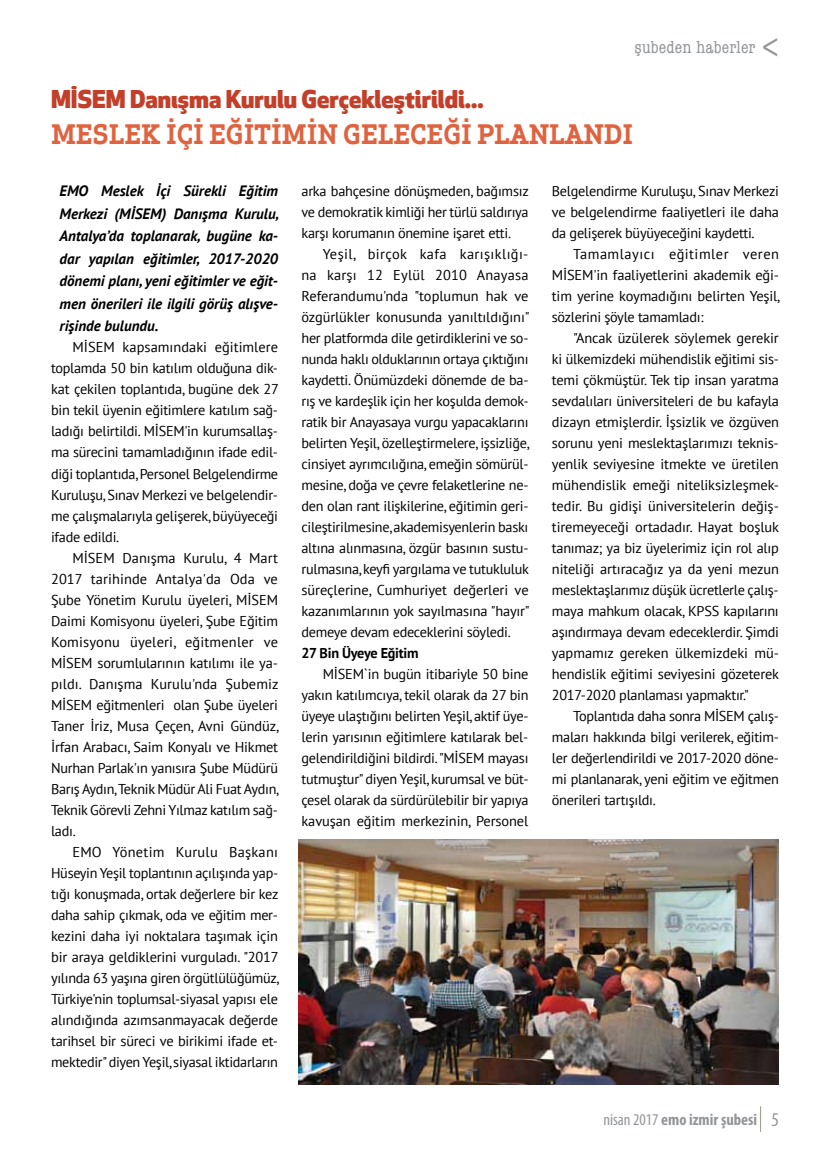
<style>
.page{position:relative;width:830px;height:1170px;background:#fff}
.page>*{position:absolute;margin:0;border:0;box-sizing:border-box;transform-origin:0 0}
.t1{font:700 26.25px "Apex Serif";color:#df633f}
.t2{font:800 24px "Apex New";color:#c23f2a}
.t3{font:condensed 18px "American Typewriter";letter-spacing:.01em;color:#939598}
.t4{font:700 condensed 16.5px "Myriad Pro";color:#939598}
.t5{font:italic 700 15px/22.5px "PT Sans";color:#000;text-align:justify}
.t6{font:14.25px/21px "PT Sans";letter-spacing:-.02em;color:#000;text-align:justify}
.t7{font:700 14.25px "PT Sans";letter-spacing:-.02em;color:#000}
.s1{font-weight:400}
.s2{font-weight:400;font-size:19.5px}
</style>
<div class="page">
<img style="left:298px;top:839px;width:480px;height:245px">
<p class="t3" style="left:634px;top:33px;width:123px">şubeden haberler</p>
<h2 class="t2" style="left:51px;top:82px;width:434px">MİSEM Danışma Kurulu Gerçekleştirildi...</h2>
<h1 class="t1" style="left:51px;top:118px;width:583px">MESLEK İÇİ EĞİTİMİN GELECEĞİ PLANLANDI</h1>
<p class="t5" style="left:60px;top:179px;width:221px">EMO Meslek İçi Sürekli Eğitim Merkezi (MİSEM) Danışma Kurulu, Antalya’da toplanarak, bugüne ka&shy;dar yapılan eğitimler, 2017-2020 dönemi planı, yeni eğitimler ve eğit&shy;men önerileri ile ilgili görüş alışve&shy;rişinde bulundu.</p>
<p class="t6" style="left:51px;top:336px;width:229px;text-indent:21px">MİSEM kapsamındaki eğitimlere toplamda 50 bin katılım olduğuna dik&shy;kat çekilen toplantıda, bugüne dek 27 bin tekil üyenin eğitimlere katılım sağ&shy;ladığı belirtildi. MİSEM'in kurumsallaş&shy;ma sürecini tamamladığının ifade edil&shy;diği toplantıda, Personel Belgelendirme Kuruluşu, Sınav Merkezi ve belgelendir&shy;me çalışmalarıyla gelişerek, büyüyeceği ifade edildi.</p>
<p class="t6" style="left:51px;top:546px;width:229px;text-indent:21px">MİSEM Danışma Kurulu, 4 Mart 2017 tarihinde Antalya'da Oda ve Şube Yönetim Kurulu üyeleri, MİSEM Daimi Komisyonu üyeleri, Şube Eğitim Komisyonu üyeleri, eğitmenler ve MİSEM sorumlularının katılımı ile ya&shy;pıldı. Danışma Kurulu'nda Şubemiz MİSEM eğitmenleri olan Şube üyeleri Taner İriz, Musa Çeçen, Avni Gündüz, İrfan Arabacı, Saim Konyalı ve Hikmet Nurhan Parlak'ın yanısıra Şube Müdürü Barış Aydın, Teknik Müdür Ali Fuat Aydın, Teknik Görevli Zehni Yılmaz katılım sağ&shy;ladı.</p>
<p class="t6" style="left:51px;top:840px;width:230px;text-indent:21px">EMO Yönetim Kurulu Başkanı Hüseyin Yeşil toplantının açılışında yap&shy;tığı konuşmada, ortak değerlere bir kez daha sahip çıkmak, oda ve eğitim mer&shy;kezini daha iyi noktalara taşımak için bir araya geldiklerini vurguladı. "2017 yılında 63 yaşına giren örgütlülüğümüz, Türkiye'nin toplumsal-siyasal yapısı ele alındığında azımsanmayacak değerde tarihsel bir süreci ve birikimi ifade et&shy;mektedir" diyen Yeşil, siyasal iktidarların</p>
<p class="t6" style="left:301px;top:180px;width:229px">arka bahçesine dönüşmeden, bağımsız ve demokratik kimliği her türlü saldırıya karşı korumanın önemine işaret etti.</p>
<p class="t6" style="left:301px;top:243px;width:229px;text-indent:21px">Yeşil, birçok kafa karışıklığı&shy;na karşı 12 Eylül 2010 Anayasa Referandumu'nda "toplumun hak ve özgürlükler konusunda yanıltıldığını" her platformda dile getirdiklerini ve so&shy;nunda haklı olduklarının ortaya çıktığını kaydetti. Önümüzdeki dönemde de ba&shy;rış ve kardeşlik için her koşulda demok&shy;ratik bir Anayasaya vurgu yapacaklarını belirten Yeşil, özelleştirmelere, işsizliğe, cinsiyet ayrımcılığına, emeğin sömürül&shy;mesine, doğa ve çevre felaketlerine ne&shy;den olan rant ilişkilerine, eğitimin geri&shy;cileştirilmesine, akademisyenlerin baskı altına alınmasına, özgür basının sustu&shy;rulmasına, keyfi yargılama ve tutukluluk süreçlerine, Cumhuriyet değerleri ve kazanımlarının yok sayılmasına "hayır" demeye devam edeceklerini söyledi.</p>
<p class="t7" style="left:301px;top:643px;width:118px">27 Bin Üyeye Eğitim</p>
<p class="t6" style="left:301px;top:663px;width:228px;text-indent:21px">MİSEM`in bugün itibariyle 50 bine yakın katılımcıya, tekil olarak da 27 bin üyeye ulaştığını belirten Yeşil, aktif üye&shy;lerin yarısının eğitimlere katılarak bel&shy;gelendirildiğini bildirdi. "MİSEM mayası tutmuştur" diyen Yeşil, kurumsal ve büt&shy;çesel olarak da sürdürülebilir bir yapıya kavuşan eğitim merkezinin, Personel</p>
<p class="t6" style="left:551px;top:180px;width:228px">Belgelendirme Kuruluşu, Sınav Merkezi ve belgelendirme faaliyetleri ile daha da gelişerek büyüyeceğini kaydetti.</p>
<p class="t6" style="left:551px;top:243px;width:229px;text-indent:21px">Tamamlayıcı eğitimler veren MİSEM'in faaliyetlerini akademik eği&shy;tim yerine koymadığını belirten Yeşil, sözlerini şöyle tamamladı:</p>
<p class="t6" style="left:551px;top:327px;width:229px;text-indent:21px">"Ancak üzülerek söylemek gerekir ki ülkemizdeki mühendislik eğitimi sis&shy;temi çökmüştür. Tek tip insan yaratma sevdalıları üniversiteleri de bu kafayla dizayn etmişlerdir. İşsizlik ve özgüven sorunu yeni meslektaşlarımızı teknis&shy;yenlik seviyesine itmekte ve üretilen mühendislik emeği niteliksizleşmek&shy;tedir. Bu gidişi üniversitelerin değiş&shy;tiremeyeceği ortadadır. Hayat boşluk tanımaz; ya biz üyelerimiz için rol alıp niteliği artıracağız ya da yeni mezun meslektaşlarımız düşük ücretlerle çalış&shy;maya mahkum olacak, KPSS kapılarını aşındırmaya devam edeceklerdir. Şimdi yapmamız gereken ülkemizdeki mü&shy;hendislik eğitimi seviyesini gözeterek 2017-2020 planlaması yapmaktır."</p>
<p class="t6" style="left:551px;top:705px;width:228px;text-indent:21px">Toplantıda daha sonra MİSEM çalış&shy;maları hakkında bilgi verilerek, eğitim&shy;ler değerlendirildi ve 2017-2020 döne&shy;mi planlanarak, yeni eğitim ve eğitmen önerileri tartışıldı.</p>
<p class="t4" style="left:603px;top:1109px;width:177px"><span class="s1">nisan 2017</span> emo izmir şubesi <span class="s2">5</span></p>
</div>
